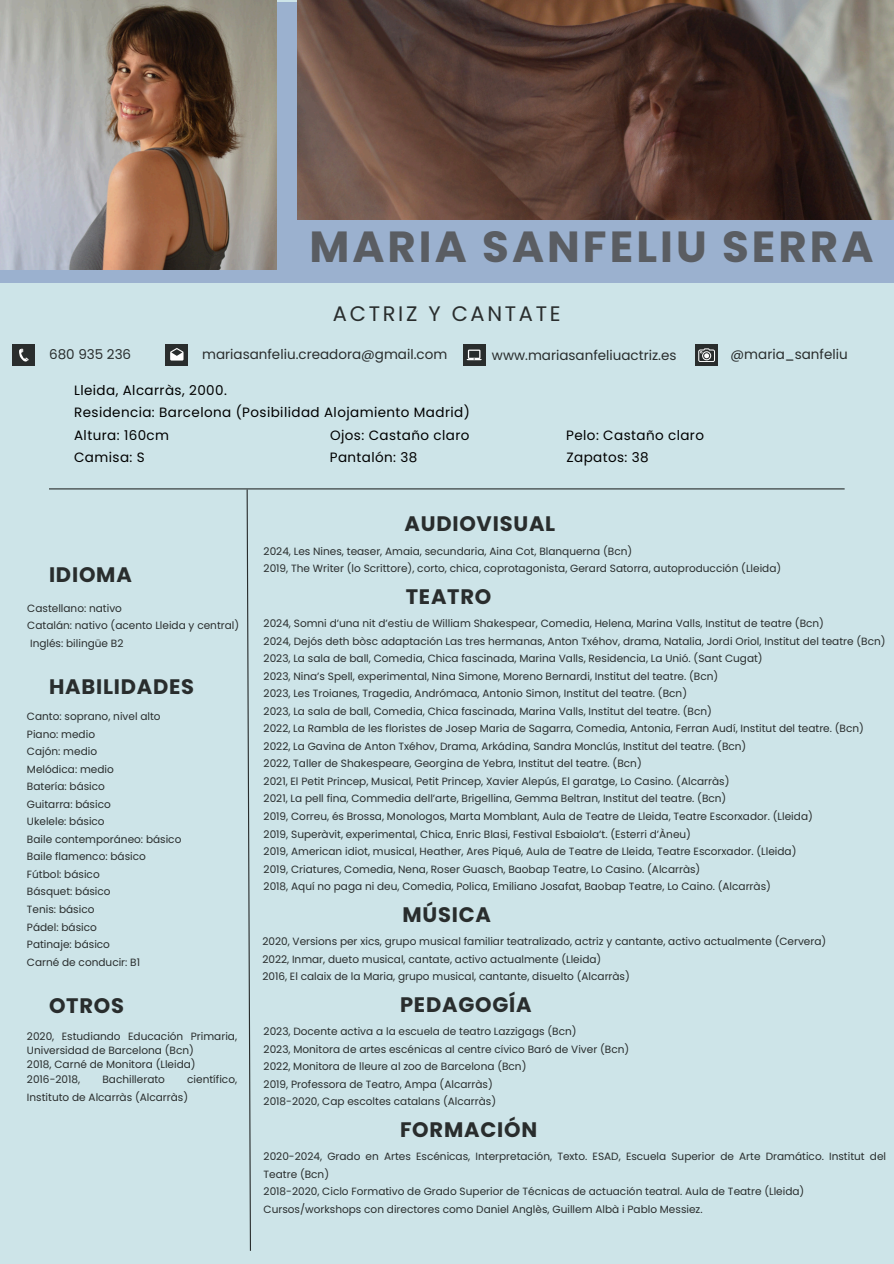
<style>
.page{position:relative;width:894px;height:1264px;background:#fff}
.page>*{position:absolute;margin:0;border:0;box-sizing:border-box;transform-origin:0 0}
.t1{font:700 43.5px "Poppins";letter-spacing:.07em;color:#5a5d62}
.t2{font:700 21px "Poppins";letter-spacing:.035em;color:#292d2d}
.t3{font:21px "Poppins";letter-spacing:.13em;color:#292d2d}
.t4{font:13.5px/22.5px "Poppins";letter-spacing:.03em;color:#000}
.t5{font:13.5px "Poppins";color:#292d2d}
.t6{font:10.5px/17.5px "Poppins";color:#292d2d}
</style>
<div class="page">
<div style="left:0;top:0;width:893px;height:1263px;background:#cde4e8"></div>
<div style="left:13px;top:344px;width:22px;height:22px;background:#292d2d"></div>
<svg style="left:19px;top:348px;width:10px;height:14px"></svg>
<div style="left:463px;top:344px;width:22px;height:22px;background:#292d2d"></div>
<svg style="left:466px;top:349px;width:15px;height:11px"></svg>
<div style="left:166px;top:344px;width:22px;height:22px;background:#292d2d"></div>
<svg style="left:170px;top:348px;width:13px;height:12px"></svg>
<hr style="left:49px;top:488px;width:795px;height:1px;background:#292d2d">
<svg style="left:246px;top:488px;width:5px;height:763px"></svg>
<div style="left:695px;top:344px;width:22px;height:22px;background:#292d2d"></div>
<div style="left:0;top:212px;width:893px;height:70px;background:#9bb1cf"></div>
<div style="left:0;top:2px;width:299px;height:278px;background:#9bb1cf"></div>
<svg style="left:698px;top:348px;width:16px;height:14px"></svg>
<img style="left:298px;top:0;width:595px;height:219px">
<img style="left:0;top:0;width:277px;height:269px">
<p class="t1" style="left:309px;top:216px;width:565px">MARIA SANFELIU SERRA</p>
<h1 class="t3" style="left:333px;top:299px;width:229px">ACTRIZ Y CANTATE</h1>
<h3 class="t5" style="left:49px;top:344px;width:83px">680 935 236</h3>
<p class="t5" style="left:202px;top:345px;width:246px">mariasanfeliu.creadora@gmail.com</p>
<h4 class="t5" style="left:492px;top:346px;width:186px">www.mariasanfeliuactriz.es</h4>
<h4 class="t4" style="left:74px;top:379px;width:397px">Lleida, Alcarràs, 2000.<br>Residencia: Barcelona (Posibilidad Alojamiento Madrid)<br>Altura: 160cm</h4>
<h4 class="t4" style="left:330px;top:424px;width:141px">Ojos: Castaño claro</h4>
<h4 class="t4" style="left:566px;top:424px;width:139px">Pelo: Castaño claro</h4>
<h4 class="t4" style="left:74px;top:446px;width:72px">Camisa: S</h4>
<h4 class="t4" style="left:330px;top:446px;width:89px">Pantalón: 38</h4>
<h4 class="t4" style="left:566px;top:446px;width:84px">Zapatos: 38</h4>
<p class="t2" style="left:404px;top:509px;width:152px">AUDIOVISUAL</p>
<p class="t5" style="left:730px;top:345px;width:118px">@maria_sanfeliu</p>
<h4 class="t2" style="left:49px;top:560px;width:84px">IDIOMA</h4>
<h4 class="t6" style="left:27px;top:599px;width:96px">Castellano: nativo</h4>
<p class="t6" style="left:27px;top:616px;width:213px">Catalán: nativo (acento Lleida y central)</p>
<h4 class="t6" style="left:30px;top:634px;width:95px">Inglés: bilingüe B2</h4>
<p class="t2" style="left:49px;top:672px;width:147px">HABILIDADES</p>
<p class="t6" style="left:27px;top:707px;width:135px">Canto: soprano, nivel alto</p>
<p class="t6" style="left:27px;top:725px;width:70px">Piano: medio</p>
<p class="t6" style="left:27px;top:742px;width:72px">Cajón: medio</p>
<p class="t6" style="left:27px;top:760px;width:88px">Melódica: medio</p>
<p class="t6" style="left:27px;top:777px;width:79px">Batería: básico</p>
<p class="t6" style="left:27px;top:795px;width:85px">Guitarra: básico</p>
<p class="t6" style="left:27px;top:812px;width:79px">Ukelele: básico</p>
<h2 class="t6" style="left:27px;top:830px;width:156px">Baile contemporáneo: básico</h2>
<p class="t6" style="left:27px;top:848px;width:120px">Baile flamenco: básico</p>
<p class="t6" style="left:27px;top:865px;width:74px">Fútbol: básico</p>
<p class="t6" style="left:27px;top:883px;width:85px">Básquet: básico</p>
<h2 class="t6" style="left:27px;top:900px;width:69px">Tenis: básico</h2>
<h2 class="t6" style="left:27px;top:918px;width:71px">Pádel: básico</h2>
<p class="t6" style="left:27px;top:935px;width:85px">Patinaje: básico</p>
<p class="t6" style="left:27px;top:953px;width:115px">Carné de conducir: B1</p>
<p class="t2" style="left:49px;top:990px;width:77px">OTROS</p>
<p class="t6" style="left:27px;top:1028px;width:212px;line-height:14px">2020, Estudiando Educación Primaria,<br>Universidad de Barcelona (Bcn)</p>
<p class="t6" style="left:27px;top:1055px;width:170px">2018, Carné de Monitora (Lleida)</p>
<p class="t6" style="left:27px;top:1070px;width:55px">2016-2018,</p>
<p class="t6" style="left:102px;top:1070px;width:64px">Bachillerato</p>
<p class="t6" style="left:27px;top:1070px;width:212px;text-indent:160px">científico,<br>Instituto de Alcarràs (Alcarràs)</p>
<h2 class="t6" style="left:263px;top:542px;width:370px">2024, Les Nines, teaser, Amaia, secundaria, Aina Cot, Blanquerna (Bcn)</h2>
<p class="t6" style="left:263px;top:559px;width:519px">2019, The Writer (lo Scrittore), corto, chica, coprotagonista, Gerard Satorra, autoproducción (Lleida)</p>
<p class="t2" style="left:405px;top:581px;width:87px">TEATRO</p>
<h2 class="t6" style="left:263px;top:614px;width:561px">2024, Somni d’una nit d’estiu de William Shakespear, Comedia, Helena, Marina Valls, Institut de teatre (Bcn)</h2>
<h2 class="t6" style="left:263px;top:632px;width:623px">2024, Dejós deth bòsc adaptación Las tres hermanas, Anton Txéhov, drama, Natalia, Jordi Oriol, Institut del teatre (Bcn)</h2>
<p class="t6" style="left:263px;top:649px;width:500px">2023, La sala de ball, Comedia, Chica fascinada, Marina Valls, Residencia, La Unió. (Sant Cugat)</p>
<p class="t6" style="left:263px;top:667px;width:456px">2023, Nina’s Spell, experimental, Nina Simone, Moreno Bernardi, Institut del teatre. (Bcn)</p>
<p class="t6" style="left:263px;top:684px;width:425px">2023, Les Troianes, Tragedia, Andrómaca, Antonio Simon, Institut del teatre. (Bcn)</p>
<p class="t6" style="left:263px;top:702px;width:449px">2023, La sala de ball, Comedia, Chica fascinada, Marina Valls, Institut del teatre. (Bcn)</p>
<p class="t6" style="left:263px;top:720px;width:601px">2022, La Rambla de les floristes de Josep Maria de Sagarra, Comedia, Antonia, Ferran Audí, Institut del teatre. (Bcn)</p>
<p class="t6" style="left:263px;top:737px;width:484px">2022, La Gavina de Anton Txéhov, Drama, Arkádina, Sandra Monclús, Institut del teatre. (Bcn)</p>
<p class="t6" style="left:263px;top:755px;width:379px">2022, Taller de Shakespeare, Georgina de Yebra, Institut del teatre. (Bcn)</p>
<p class="t6" style="left:263px;top:772px;width:467px">2021, El Petit Princep, Musical, Petit Princep, Xavier Alepús, El garatge, Lo Casino. (Alcarràs)</p>
<p class="t6" style="left:263px;top:790px;width:464px">2021, La pell fina, Commedia dell’arte, Brigellina, Gemma Beltran, Institut del teatre. (Bcn)</p>
<p class="t6" style="left:263px;top:807px;width:550px">2019, Correu, és Brossa, Monologos, Marta Momblant, Aula de Teatre de Lleida, Teatre Escorxador. (Lleida)</p>
<p class="t6" style="left:263px;top:825px;width:429px">2019, Superàvit, experimental, Chica, Enric Blasi, Festival Esbaiola’t. (Esterri d’Àneu)</p>
<p class="t6" style="left:263px;top:842px;width:534px">2019, American idiot, musical, Heather, Ares Piqué, Aula de Teatre de Lleida, Teatre Escorxador. (Lleida)</p>
<p class="t6" style="left:263px;top:860px;width:438px">2019, Criatures, Comedia, Nena, Roser Guasch, Baobap Teatre, Lo Casino. (Alcarràs)</p>
<p class="t6" style="left:263px;top:877px;width:508px">2018, Aquí no paga ni deu, Comedia, Polica, Emiliano Josafat, Baobap Teatre, Lo Caino. (Alcarràs)</p>
<p class="t2" style="left:402px;top:899px;width:90px">MÚSICA</p>
<p class="t6" style="left:262px;top:932px;width:565px">2020, Versions per xics, grupo musical familiar teatralizado, actriz y cantante, activo actualmente (Cervera)</p>
<p class="t6" style="left:262px;top:950px;width:340px">2022, Inmar, dueto musical, cantate, activo actualmente (Lleida)</p>
<p class="t6" style="left:262px;top:967px;width:369px">2016, El calaix de la Maria, grupo musical, cantante, disuelto (Alcarràs)</p>
<p class="t2" style="left:400px;top:989px;width:133px">PEDAGOGÍA</p>
<h2 class="t6" style="left:263px;top:1022px;width:314px">2023, Docente activa a la escuela de teatro Lazzigags (Bcn)</h2>
<p class="t6" style="left:263px;top:1040px;width:367px">2023, Monitora de artes escénicas al centre cívico Baró de Viver (Bcn)</p>
<p class="t6" style="left:263px;top:1057px;width:264px">2022, Monitora de lleure al zoo de Barcelona (Bcn)</p>
<p class="t6" style="left:263px;top:1075px;width:230px">2019, Professora de Teatro, Ampa (Alcarràs)</p>
<p class="t6" style="left:263px;top:1092px;width:234px">2018-2020, Cap escoltes catalans (Alcarràs)</p>
<p class="t2" style="left:400px;top:1114px;width:139px">FORMACIÓN</p>
<p class="t6" style="left:263px;top:1147px;width:624px">2020-2024, Grado en Artes Escénicas, Interpretación, Texto. ESAD, Escuela Superior de Arte Dramático. Institut del<br>Teatre (Bcn)</p>
<p class="t6" style="left:263px;top:1182px;width:542px">2018-2020, Ciclo Formativo de Grado Superior de Técnicas de actuación teatral. Aula de Teatre (Lleida)</p>
<p class="t6" style="left:263px;top:1200px;width:440px">Cursos/workshops con directores como Daniel Anglès, Guillem Albà i Pablo Messiez.</p>
</div>
